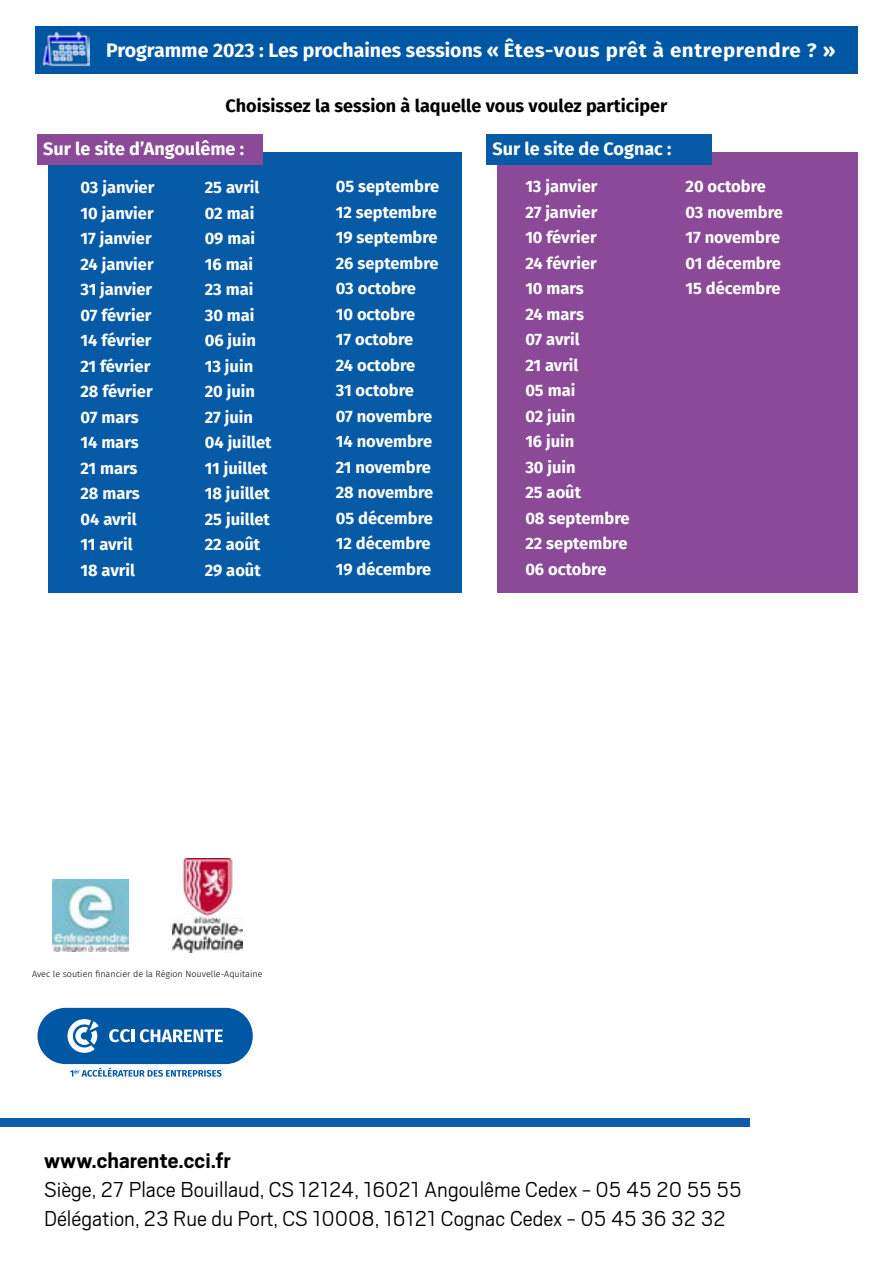
<style>
.page{position:relative;width:893px;height:1263px;background:#fff}
.page>*{position:absolute;margin:0;border:0;box-sizing:border-box;transform-origin:0 0}
.t1{font:300 24px/28.8px "Scout";color:#000}
.t2{font:700 24px "Scout";color:#000}
.t3{font:700 19.5px "Fira Sans";color:#fff}
.t4{font:700 18px "Fira Sans";color:#fff}
.t5{font:700 18px "Fira Sans";color:#000}
.t6{font:700 16.5px/25.5px "Fira Sans";color:#fff}
.t7{font:300 9px "Fira Sans";color:#000}
</style>
<div class="page">
<div style="left:35px;top:26px;width:823px;height:48px;background:#0058a5"></div>
<img style="left:42px;top:31px;width:47px;height:36px">
<div style="left:48px;top:152px;width:413px;height:441px;background:#075aa5"></div>
<div style="left:37px;top:134px;width:225px;height:31px;background:#8b4a97"></div>
<div style="left:497px;top:152px;width:361px;height:441px;background:#8b4a97"></div>
<div style="left:487px;top:134px;width:225px;height:31px;background:#075aa5"></div>
<div style="left:0;top:1119px;width:749px;height:8px;background:#0e5ba6"></div>
<div style="left:38px;top:1008px;width:215px;height:56px;background:#0058a5;border-radius:28px"></div>
<svg style="left:68px;top:1019px;width:31px;height:34px"></svg>
<svg style="left:109px;top:1029px;width:25px;height:13px"></svg>
<svg style="left:140px;top:1029px;width:83px;height:13px"></svg>
<svg style="left:70px;top:1068px;width:152px;height:9px"></svg>
<img style="left:173px;top:858px;width:69px;height:95px">
<img style="left:53px;top:879px;width:75px;height:72px">
<p class="t3" style="left:106px;top:34px;width:731px">Programme 2023 : Les prochaines sessions « Êtes-vous prêt à entreprendre ? »</p>
<p class="t5" style="left:226px;top:90px;width:443px">Choisissez la session à laquelle vous voulez participer</p>
<p class="t4" style="left:43px;top:133px;width:203px">Sur le site d’Angoulême :</p>
<p class="t4" style="left:492px;top:133px;width:181px">Sur le site de Cognac :</p>
<p class="t4" style="left:455px;top:164px;width:148px">Mercredi 07 juillet</p>
<p class="t6" style="left:80px;top:174px;width:75px">03 janvier<br>10 janvier<br>17 janvier<br>24 janvier<br>31 janvier<br>07 février<br>14 février<br>21 février<br>28 février<br>07 mars<br>14 mars<br>21 mars<br>28 mars<br>04 avril<br>11 avril<br>18 avril</p>
<p class="t6" style="left:525px;top:173px;width:106px">13 janvier<br>27 janvier<br>10 février<br>24 février<br>10 mars<br>24 mars<br>07 avril<br>21 avril<br>05 mai<br>02 juin<br>16 juin<br>30 juin<br>25 août<br>08 septembre<br>22 septembre<br>06 octobre</p>
<p class="t6" style="left:205px;top:174px;width:68px">25 avril<br>02 mai<br>09 mai<br>16 mai<br>23 mai<br>30 mai<br>06 juin<br>13 juin<br>20 juin<br>27 juin<br>04 juillet<br>11 juillet<br>18 juillet<br>25 juillet<br>22 août<br>29 août</p>
<p class="t6" style="left:336px;top:173px;width:105px">05 septembre<br>12 septembre<br>19 septembre<br>26 septembre<br>03 octobre<br>10 octobre<br>17 octobre<br>24 octobre<br>31 octobre<br>07 novembre<br>14 novembre<br>21 novembre<br>28 novembre<br>05 décembre<br>12 décembre<br>19 décembre</p>
<p class="t6" style="left:685px;top:173px;width:99px">20 octobre<br>03 novembre<br>17 novembre<br>01 décembre<br>15 décembre</p>
<p class="t7" style="left:32px;top:967px;width:232px">Avec le soutien financier de la Région Nouvelle-Aquitaine</p>
<h1 class="t2" style="left:44px;top:1148px;width:188px">www.charente.cci.fr</h1>
<h1 class="t1" style="left:44px;top:1174px;width:699px">Siège, 27 Place Bouillaud, CS 12124, 16021 Angoulême Cedex - 05 45 20 55 55<br>Délégation, 23 Rue du Port, CS 10008, 16121 Cognac Cedex - 05 45 36 32 32</h1>
</div>
